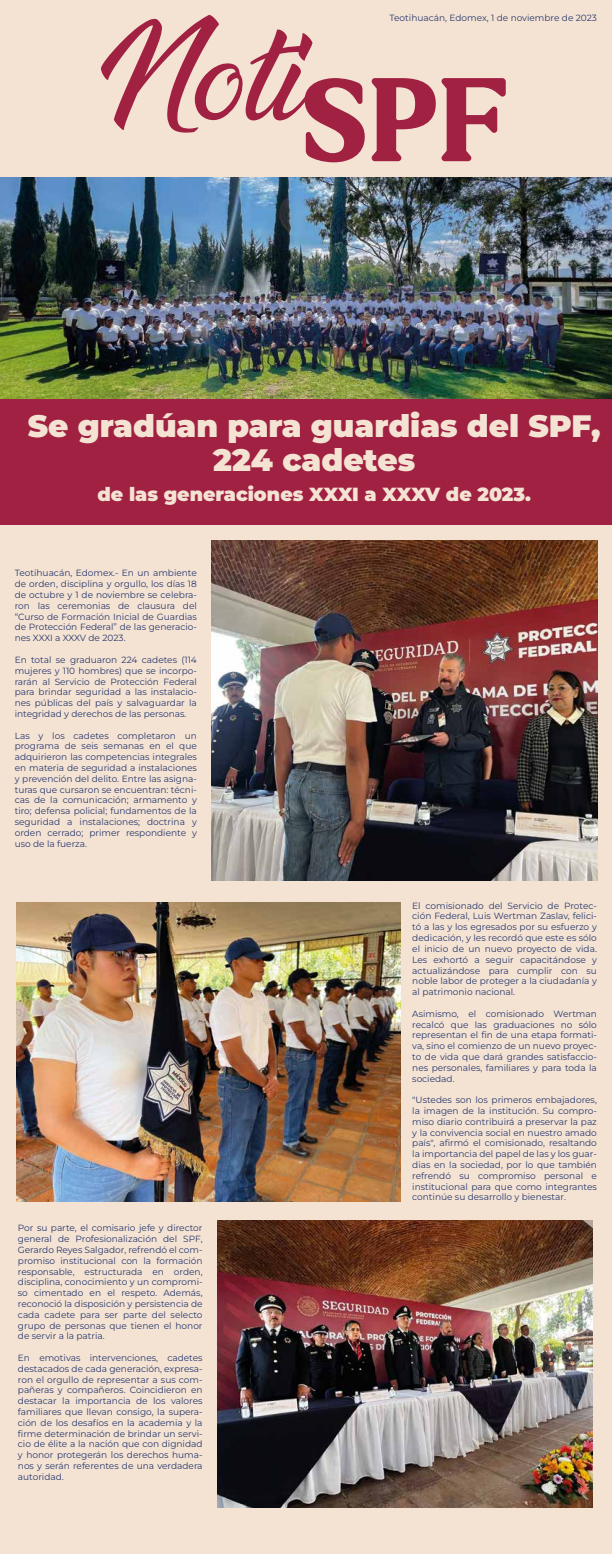
<style>
.page{position:relative;width:612px;height:1554px;background:#fff}
.page>*{position:absolute;margin:0;border:0;box-sizing:border-box;transform-origin:0 0}
.t1{font:114.7px "Ranille";color:#a02142}
.t2{font:900 31px/34px "Montserrat";color:#f4e3d3;text-align:center}
.t3{font:900 19px "Montserrat";color:#f4e3d3}
.t4{font:9px/10.8px "Montserrat";color:#28386d;text-align:justify}
</style>
<div class="page">
<div style="left:0;top:0;width:612px;height:1553px;background:#f4e3d3"></div>
<img style="left:0;top:178px;width:612px;height:221px">
<svg style="left:101px;top:15px;width:213px;height:118px"></svg>
<div style="left:0;top:399px;width:612px;height:125px;background:#a02142"></div>
<img style="left:212px;top:540px;width:385px;height:340px">
<img style="left:17px;top:902px;width:383px;height:299px">
<img style="left:217px;top:1220px;width:376px;height:287px">
<p class="t4" style="left:390px;top:13px;width:209px">Teotihuacán, Edomex, 1 de noviembre de 2023</p>
<h1 class="t1" style="left:301px;top:44px;width:209px">SPF</h1>
<h2 class="t2" style="left:28px;top:408px;width:574px">Se gradúan para guardias del SPF,<br>224 cadetes</h2>
<h3 class="t3" style="left:98px;top:481px;width:435px">de las generaciones XXXI a XXXV de 2023.</h3>
<p class="t4" style="left:15px;top:567px;width:184px">Teotihuacán, Edomex.- En un ambiente de orden, disciplina y orgullo, los días 18 de octubre y 1 de noviembre se celebra&shy;ron las ceremonias de clausura del “Curso de Formación Inicial de Guardias de Protección Federal” de las generacio&shy;nes XXXI a XXXV de 2023.</p>
<p class="t4" style="left:15px;top:654px;width:184px">En total se graduaron 224 cadetes (114 mujeres y 110 hombres) que se incorpo&shy;rarán al Servicio de Protección Federal para brindar seguridad a las instalacio&shy;nes públicas del país y salvaguardar la integridad y derechos de las personas.</p>
<p class="t4" style="left:15px;top:729px;width:184px">Las y los cadetes completaron un programa de seis semanas en el que adquirieron las competencias integrales en materia de seguridad a instalaciones y prevención del delito. Entre las asigna&shy;turas que cursaron se encuentran: técni&shy;cas de la comunicación; armamento y tiro; defensa policial; fundamentos de la seguridad a instalaciones; doctrina y orden cerrado; primer respondiente y uso de la fuerza.</p>
<p class="t4" style="left:18px;top:1222px;width:186px">Por su parte, el comisario jefe y director general de Profesionalización del SPF, Gerardo Reyes Salgador, refrendó el com&shy;promiso institucional con la formación responsable, estructurada en orden, disciplina, conocimiento y un compromi&shy;so cimentado en el respeto. Además, reconoció la disposición y persistencia de cada cadete para ser parte del selecto grupo de personas que tienen el honor de servir a la patria.</p>
<p class="t4" style="left:18px;top:1352px;width:186px">En emotivas intervenciones, cadetes destacados de cada generación, expresa&shy;ron el orgullo de representar a sus com&shy;pañeras y compañeros. Coincidieron en destacar la importancia de los valores familiares que llevan consigo, la supera&shy;ción de los desafíos en la academia y la firme determinación de brindar un servi&shy;cio de élite a la nación que con dignidad y honor protegerán los derechos huma&shy;nos y serán referentes de una verdadera autoridad.</p>
<p class="t4" style="left:412px;top:899px;width:186px">El comisionado del Servicio de Protec&shy;ción Federal, Luis Wertman Zaslav, felici&shy;tó a las y los egresados por su esfuerzo y dedicación, y les recordó que este es sólo el inicio de un nuevo proyecto de vida.<br>Les exhortó a seguir capacitándose y actualizándose para cumplir con su noble labor de proteger a la ciudadanía y al patrimonio nacional.</p>
<p class="t4" style="left:412px;top:1007px;width:186px">Asimismo, el comisionado Wertman recalcó que las graduaciones no sólo representan el fin de una etapa formati&shy;va, sino el comienzo de un nuevo proyec&shy;to de vida que dará grandes satisfaccio&shy;nes personales, familiares y para toda la sociedad.</p>
<p class="t4" style="left:412px;top:1094px;width:186px">"Ustedes son los primeros embajadores, la imagen de la institución. Su compro&shy;miso diario contribuirá a preservar la paz y la convivencia social en nuestro amado país", afirmó el comisionado, resaltando la importancia del papel de las y los guar&shy;dias en la sociedad, por lo que también refrendó su compromiso personal e institucional para que como integrantes continúe su desarrollo y bienestar.</p>
</div>
